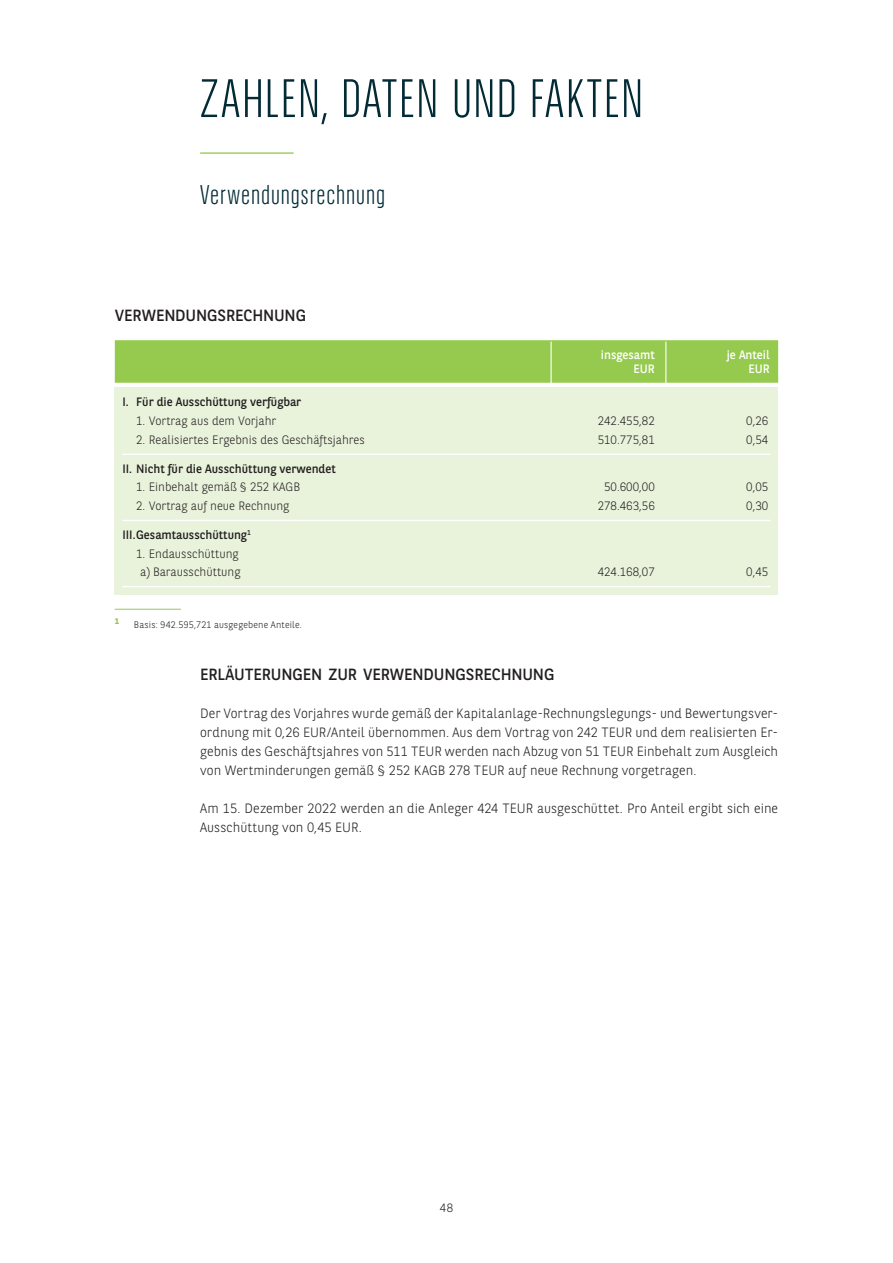
<style>
.page{position:relative;width:893px;height:1263px;background:#fff}
.page>*{position:absolute;margin:0;border:0;box-sizing:border-box;transform-origin:0 0}
.t1{font:300 54px "BNPP Sans Condensed";letter-spacing:.025em;color:#032b36}
.t2{font:300 27px "BNPP Sans Condensed";letter-spacing:.035em;color:#032b36}
.t3{font:16.2px "BNPP Sans";letter-spacing:-.01em;color:#231f20}
.t4{font:300 13.5px/18.9px "BNPP Sans";letter-spacing:.005em;color:#231f20;text-align:justify}
.t5{font:300 12.15px/18.9px "BNPP Sans";color:#231f20;text-align:center}
.t6{font:12.15px "BNPP Sans";color:#231f20}
.t7{font:12.15px "BNPP Sans";color:#fff}
.t8{font:300 12px "BNPP Sans";color:#231f20}
.t9{font:300 9.45px "BNPP Sans";letter-spacing:.02em;color:#231f20}
.t10{font:700 8.25px "BNPP Sans";color:#97c74c}
</style>
<div class="page">
<hr style="left:200px;top:152px;width:94px;height:2px;background:#96ca4e">
<div style="left:115px;top:340px;width:663px;height:43px;background:#96ca4e"></div>
<div style="left:115px;top:387px;width:663px;height:208px;background:#e9f3dc"></div>
<hr style="left:122px;top:454px;width:648px;height:1px;background:#fff">
<hr style="left:122px;top:520px;width:648px;height:1px;background:#fff">
<hr style="left:122px;top:586px;width:648px;height:1px;background:#fff">
<hr style="left:550px;top:342px;width:2px;height:42px;background:#fff">
<hr style="left:665px;top:342px;width:1px;height:42px;background:#fff">
<hr style="left:115px;top:609px;width:66px;height:1px;background:#96ca4e">
<h1 class="t1" style="left:200px;top:65px;width:445px">ZAHLEN, DATEN UND FAKTEN</h1>
<h2 class="t2" style="left:200px;top:178px;width:186px">Verwendungsrechnung</h2>
<p class="t3" style="left:115px;top:305px;width:193px">VERWENDUNGSRECHNUNG</p>
<p class="t7" style="left:601px;top:347px;width:55px">insgesamt</p>
<p class="t7" style="left:727px;top:347px;width:44px">je Anteil</p>
<p class="t7" style="left:634px;top:361px;width:23px">EUR</p>
<p class="t7" style="left:748px;top:361px;width:23px">EUR</p>
<p class="t6" style="left:122px;top:394px;width:180px">I. Für die Ausschüttung verfügbar</p>
<p class="t5" style="left:136px;top:411px;width:142px">1. Vortrag aus dem Vorjahr</p>
<p class="t5" style="left:598px;top:411px;width:59px">242.455,82</p>
<p class="t5" style="left:746px;top:411px;width:24px">0,26</p>
<p class="t5" style="left:136px;top:430px;width:230px">2. Realisiertes Ergebnis des Geschäftsjahres</p>
<p class="t5" style="left:598px;top:430px;width:59px">510.775,81</p>
<p class="t5" style="left:746px;top:430px;width:24px">0,54</p>
<p class="t6" style="left:122px;top:460px;width:215px">II. Nicht für die Ausschüttung verwendet</p>
<p class="t5" style="left:136px;top:477px;width:165px">1. Einbehalt gemäß § 252 KAGB</p>
<p class="t5" style="left:604px;top:477px;width:52px">50.600,00</p>
<p class="t5" style="left:746px;top:477px;width:24px">0,05</p>
<p class="t5" style="left:136px;top:496px;width:155px">2. Vortrag auf neue Rechnung</p>
<p class="t5" style="left:598px;top:496px;width:59px">278.463,56</p>
<p class="t5" style="left:746px;top:496px;width:24px">0,30</p>
<p class="t6" style="left:122px;top:526px;width:130px">III. Gesamtausschüttung<sup>1</sup></p>
<p class="t5" style="left:136px;top:543px;width:106px">1. Endausschüttung a) Barausschüttung</p>
<p class="t5" style="left:598px;top:562px;width:59px">424.168,07</p>
<p class="t5" style="left:746px;top:562px;width:24px">0,45</p>
<p class="t10" style="left:115px;top:615px;width:6px">1</p>
<p class="t9" style="left:134px;top:619px;width:170px">Basis: 942.595,721 ausgegebene Anteile.</p>
<p class="t3" style="left:200px;top:664px;width:356px">ERLÄUTERUNGEN ZUR VERWENDUNGSRECHNUNG</p>
<p class="t4" style="left:200px;top:703px;width:580px">Der Vortrag des Vorjahres wurde gemäß der Kapitalanlage-Rechnungslegungs- und Bewertungsver&shy;ordnung mit 0,26 EUR/Anteil übernommen. Aus dem Vortrag von 242 TEUR und dem realisierten Er&shy;gebnis des Geschäftsjahres von 511 TEUR werden nach Abzug von 51 TEUR Einbehalt zum Ausgleich von Wertminderungen gemäß § 252 KAGB 278 TEUR auf neue Rechnung vorgetragen.</p>
<p class="t4" style="left:200px;top:798px;width:580px">Am 15. Dezember 2022 werden an die Anleger 424 TEUR ausgeschüttet. Pro Anteil ergibt sich eine<br>Ausschüttung von 0,45 EUR.</p>
<p class="t8" style="left:440px;top:1199px;width:15px">48</p>
</div>
